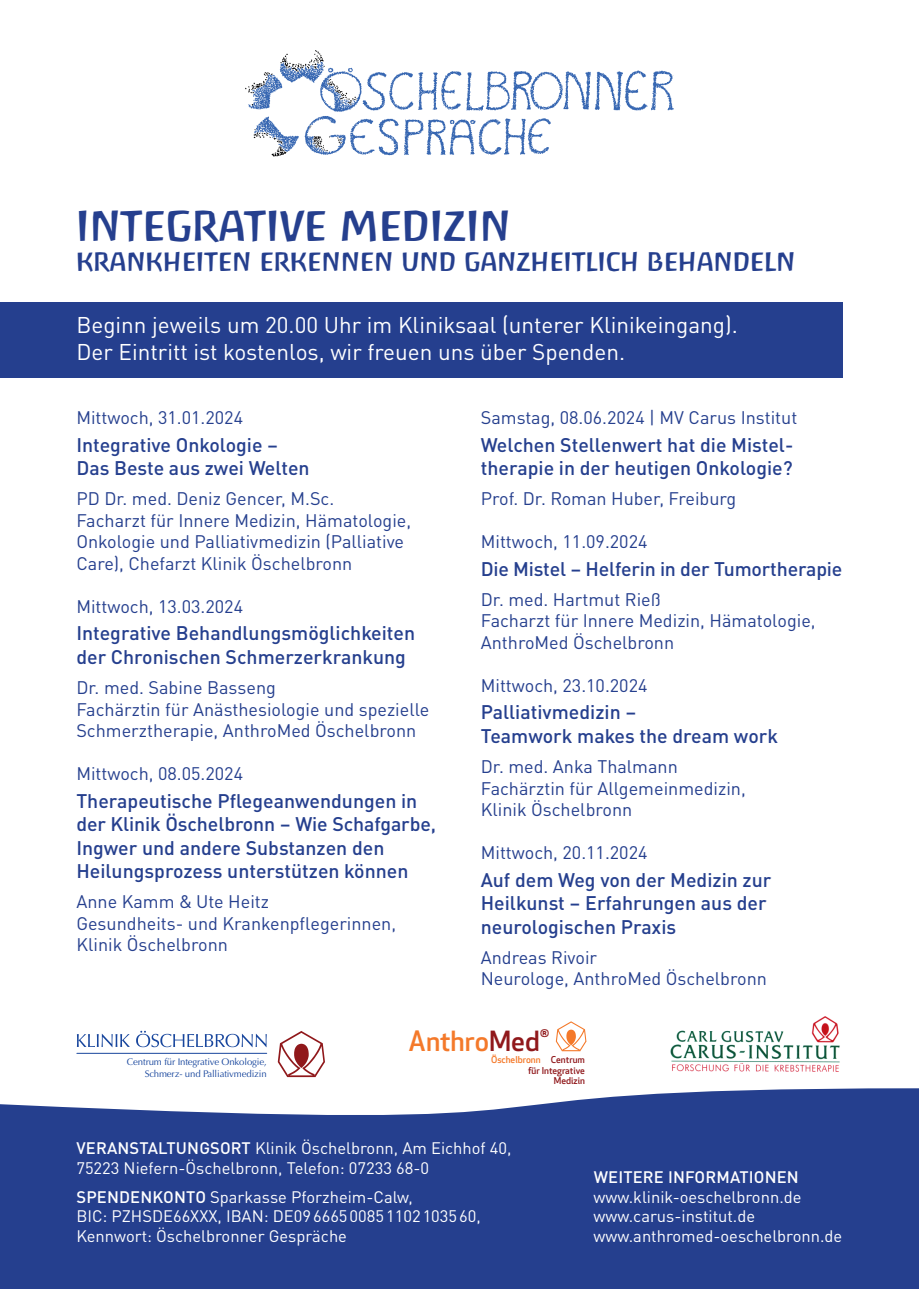
<style>
.page{position:relative;width:919px;height:1289px;background:#fff}
.page>*{position:absolute;margin:0;border:0;box-sizing:border-box;transform-origin:0 0}
.t1{font:41.55px "Baar Antropos Aidfont";color:#253f8e}
.t2{font:500 27.15px "Apex New";color:#f4792a}
.t3{font:25.65px "Baar Antropos Aidfont";color:#253f8e}
.t4{font:22.5px/27px "DINOT";color:#fff}
.t5{font:500 19.5px/23.4px "DINOT";color:#253f8e}
.t6{font:18px/21.6px "DINOT";color:#253f8e}
.t7{font:16.5px/19.8px "DINOT";color:#fff}
.t8{font:500 16.5px "DINOT";letter-spacing:.01em;color:#fff}
.t9{font:500 12.3px "Apex New";color:#90181b}
.t10{font:9.6px/11.6px "Optima";letter-spacing:-.015em;color:#18469d;text-align:right}
.t11{font:500 9.3px/10.9px "Apex New";color:#90181b;text-align:right}
.s1{color:#90181b}
.s2{color:#f4792a}
.s3{font-weight:500}
</style>
<div class="page">
<svg style="left:0;top:1088px;width:918px;height:200px;background:#354d96"></svg>
<div style="left:0;top:302px;width:842px;height:75px;background:#253f8e"></div>
<img style="left:245px;top:50px;width:429px;height:107px">
<svg style="left:278px;top:1031px;width:47px;height:46px"></svg>
<svg style="left:77px;top:1030px;width:190px;height:17px"></svg>
<hr style="left:77px;top:1052px;width:190px;height:1px;background:#18469d">
<img style="left:670px;top:1016px;width:170px;height:56px">
<svg style="left:556px;top:1021px;width:30px;height:30px"></svg>
<h1 class="t1" style="left:76px;top:200px;width:436px">INTEGRATIVE MEDIZIN</h1>
<h3 class="t3" style="left:76px;top:246px;width:721px">KRANKHEITEN ERKENNEN UND GANZHEITLICH BEHANDELN</h3>
<p class="t4" style="left:76px;top:309px;width:663px">Beginn jeweils um 20.00 Uhr im Kliniksaal (unterer Klinikeingang).<br>Der Eintritt ist kostenlos, wir freuen uns über Spenden.</p>
<p class="t6" style="left:76px;top:405px;width:168px">Mittwoch, 31.01.2024</p>
<p class="t5" style="left:76px;top:431px;width:235px">Integrative Onkologie –<br>Das Beste aus zwei Welten</p>
<p class="t6" style="left:76px;top:486px;width:336px">PD Dr. med. Deniz Gencer, M.Sc.<br>Facharzt für Innere Medizin, Hämatologie, Onkologie und Palliativmedizin (Palliative Care), Chefarzt Klinik Öschelbronn</p>
<p class="t6" style="left:76px;top:594px;width:168px">Mittwoch, 13.03.2024</p>
<p class="t5" style="left:76px;top:620px;width:340px">Integrative Behandlungsmöglichkeiten der Chronischen Schmerzerkrankung</p>
<p class="t6" style="left:76px;top:675px;width:354px">Dr. med. Sabine Basseng<br>Fachärztin für Anästhesiologie und spezielle<br>Schmerztherapie, AnthroMed Öschelbronn</p>
<p class="t6" style="left:76px;top:761px;width:168px">Mittwoch, 08.05.2024</p>
<p class="t5" style="left:76px;top:787px;width:361px">Therapeutische Pflegeanwendungen in der Klinik Öschelbronn – Wie Schafgarbe, Ingwer und andere Substanzen den Heilungsprozess unterstützen können</p>
<p class="t6" style="left:76px;top:889px;width:321px">Anne Kamm &amp; Ute Heitz<br>Gesundheits- und Krankenpflegerinnen,<br>Klinik Öschelbronn</p>
<p class="t6" style="left:480px;top:405px;width:318px">Samstag, 08.06.2024 | MV Carus Institut</p>
<p class="t5" style="left:480px;top:431px;width:314px">Welchen Stellenwert hat die Mistel&shy;therapie in der heutigen Onkologie?</p>
<p class="t6" style="left:480px;top:486px;width:257px">Prof. Dr. Roman Huber, Freiburg</p>
<p class="t6" style="left:480px;top:529px;width:168px">Mittwoch, 11.09.2024</p>
<p class="t5" style="left:480px;top:555px;width:363px">Die Mistel – Helferin in der Tumortherapie</p>
<p class="t6" style="left:480px;top:587px;width:336px">Dr. med. Hartmut Rieß<br>Facharzt für Innere Medizin, Hämatologie,<br>AnthroMed Öschelbronn</p>
<p class="t6" style="left:480px;top:673px;width:168px">Mittwoch, 23.10.2024</p>
<p class="t5" style="left:480px;top:699px;width:299px">Palliativmedizin –<br>Teamwork makes the dream work</p>
<p class="t6" style="left:480px;top:754px;width:266px">Dr. med. Anka Thalmann<br>Fachärztin für Allgemeinmedizin,<br>Klinik Öschelbronn</p>
<p class="t6" style="left:480px;top:840px;width:168px">Mittwoch, 20.11.2024</p>
<p class="t5" style="left:480px;top:866px;width:292px">Auf dem Weg von der Medizin zur<br>Heilkunst – Erfahrungen aus der neurologischen Praxis</p>
<p class="t6" style="left:480px;top:944px;width:288px">Andreas Rivoir<br>Neurologe, AnthroMed Öschelbronn</p>
<p class="t10" style="left:127px;top:1056px;width:141px">Centrum für Integrative Onkologie,<br>Schmerz- und Palliativmedizin</p>
<h2 class="t2" style="left:408px;top:1022px;width:133px">Anthro<span class="s1">Med</span></h2>
<p class="t9" style="left:540px;top:1024px;width:11px">®</p>
<p class="t11" style="left:491px;top:1053px;width:95px"><span class="s2">Öschelbronn</span> Centrum für Integrative<br>Medizin</p>
<p class="t7" style="left:76px;top:1137px;width:436px"><span class="s3">VERANSTALTUNGSORT</span> Klinik Öschelbronn, Am Eichhof 40,<br>75223 Niefern-Öschelbronn, Telefon: 07233 68-0</p>
<p class="t7" style="left:76px;top:1185px;width:406px"><span class="s3">SPENDENKONTO</span> Sparkasse Pforzheim-Calw,<br>BIC: PZHSDE66XXX, IBAN: DE09666500851102103560,<br>Kennwort: Öschelbronner Gespräche</p>
<p class="t8" style="left:593px;top:1163px;width:206px">WEITERE INFORMATIONEN</p>
<p class="t7" style="left:593px;top:1185px;width:250px">www.klinik-oeschelbronn.de www.carus-institut.de www.anthromed-oeschelbronn.de</p>
</div>
